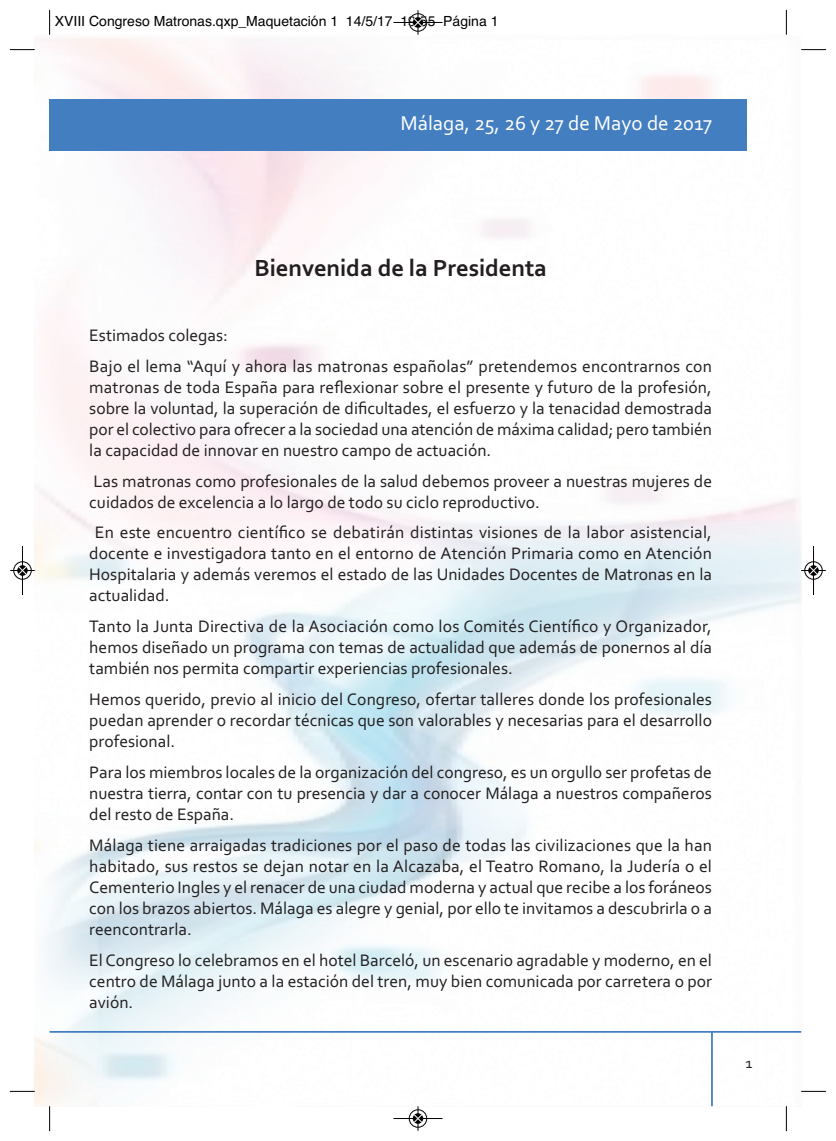
<style>
.page{position:relative;width:836px;height:1141px;background:#fff}
.page>*{position:absolute;margin:0;border:0;box-sizing:border-box;transform-origin:0 0}
.t1{font:700 24.5px "Corbel";color:#231f20}
.t2{font:21px "Corbel";color:#fff}
.t3{font:17.5px/21px "Corbel";color:#231f20;text-align:justify}
.t4{font:15.4px "Corbel";color:#231f20}
.t5{font:14px "Helvetica";color:#000}
</style>
<div class="page">
<img style="left:35px;top:37px;width:766px;height:1069px">
<div style="left:50px;top:99px;width:697px;height:51px;background:#437ec1"></div>
<hr style="left:50px;top:1031px;width:751px;height:2px;background:#437ec1">
<hr style="left:711px;top:1032px;width:2px;height:74px;background:#437ec1">
<svg style="left:49px;top:10px;width:1px;height:25px"></svg>
<svg style="left:10px;top:49px;width:25px;height:1px"></svg>
<svg style="left:786px;top:10px;width:1px;height:25px"></svg>
<svg style="left:801px;top:49px;width:25px;height:1px"></svg>
<svg style="left:49px;top:1106px;width:1px;height:25px"></svg>
<svg style="left:10px;top:1091px;width:25px;height:1px"></svg>
<svg style="left:786px;top:1106px;width:1px;height:25px"></svg>
<svg style="left:801px;top:1091px;width:25px;height:1px"></svg>
<div style="left:409px;top:13px;width:18px;height:19px;border:1px solid #fff;border-radius:50%"></div>
<hr style="left:393px;top:22px;width:49px;height:1px;background:#000">
<div style="left:409px;top:14px;width:18px;height:17px;border:1px solid #000;border-radius:50%"></div>
<svg style="left:413px;top:10px;width:9px;height:25px"></svg>
<div style="left:409px;top:1109px;width:18px;height:19px;border:1px solid #fff;border-radius:50%"></div>
<hr style="left:393px;top:1118px;width:49px;height:1px;background:#000">
<div style="left:409px;top:1110px;width:18px;height:17px;border:1px solid #000;border-radius:50%"></div>
<svg style="left:413px;top:1106px;width:9px;height:25px"></svg>
<div style="left:13px;top:561px;width:19px;height:19px;border:1px solid #fff;border-radius:50%"></div>
<hr style="left:22px;top:546px;width:1px;height:49px;background:#000">
<div style="left:14px;top:562px;width:17px;height:17px;border:1px solid #000;border-radius:50%"></div>
<svg style="left:10px;top:566px;width:25px;height:9px"></svg>
<div style="left:804px;top:561px;width:19px;height:19px;border:1px solid #fff;border-radius:50%"></div>
<hr style="left:813px;top:546px;width:1px;height:49px;background:#000">
<div style="left:804px;top:562px;width:18px;height:17px;border:1px solid #000;border-radius:50%"></div>
<svg style="left:801px;top:566px;width:25px;height:9px"></svg>
<p class="t5" style="left:55px;top:16px;width:445px">XVIII Congreso Matronas.qxp_Maquetación 1 14/5/17 19:55 Página 1</p>
<p class="t2" style="left:400px;top:115px;width:313px">Málaga, 25, 26 y 27 de Mayo de 2017</p>
<h1 class="t1" style="left:254px;top:258px;width:294px">Bienvenida de la Presidenta</h1>
<p class="t3" style="left:89px;top:321px;width:624px;line-height:31px">Estimados colegas:<br>Bajo el lema “Aquí y ahora las matronas españolas” pretendemos encontrarnos con</p>
<p class="t3" style="left:89px;top:378px;width:624px">matronas de toda España para reflexionar sobre el presente y futuro de la profesión, sobre la voluntad, la superación de dificultades, el esfuerzo y la tenacidad demostrada por el colectivo para ofrecer a la sociedad una atención de máxima calidad; pero también la capacidad de innovar en nuestro campo de actuación.</p>
<p class="t3" style="left:89px;top:472px;width:624px">Las matronas como profesionales de la salud debemos proveer a nuestras mujeres de cuidados de excelencia a lo largo de todo su ciclo reproductivo.</p>
<p class="t3" style="left:89px;top:524px;width:624px;text-indent:6px">En este encuentro científico se debatirán distintas visiones de la labor asistencial, docente e investigadora tanto en el entorno de Atención Primaria como en Atención Hospitalaria y además veremos el estado de las Unidades Docentes de Matronas en la actualidad.</p>
<p class="t3" style="left:89px;top:618px;width:624px">Tanto la Junta Directiva de la Asociación como los Comités Científico y Organizador, hemos diseñado un programa con temas de actualidad que además de ponernos al día también nos permita compartir experiencias profesionales.</p>
<p class="t3" style="left:89px;top:691px;width:624px">Hemos querido, previo al inicio del Congreso, ofertar talleres donde los profesionales puedan aprender o recordar técnicas que son valorables y necesarias para el desarrollo profesional.</p>
<p class="t3" style="left:89px;top:764px;width:624px">Para los miembros locales de la organización del congreso, es un orgullo ser profetas de nuestra tierra, contar con tu presencia y dar a conocer Málaga a nuestros compañeros del resto de España.</p>
<p class="t3" style="left:89px;top:837px;width:624px">Málaga tiene arraigadas tradiciones por el paso de todas las civilizaciones que la han habitado, sus restos se dejan notar en la Alcazaba, el Teatro Romano, la Judería o el Cementerio Ingles y el renacer de una ciudad moderna y actual que recibe a los foráneos con los brazos abiertos. Málaga es alegre y genial, por ello te invitamos a descubrirla o a reencontrarla.</p>
<p class="t3" style="left:89px;top:951px;width:624px">El Congreso lo celebramos en el hotel Barceló, un escenario agradable y moderno, en el centro de Málaga junto a la estación del tren, muy bien comunicada por carretera o por avión.</p>
<p class="t4" style="left:745px;top:1057px;width:8px">1</p>
</div>
